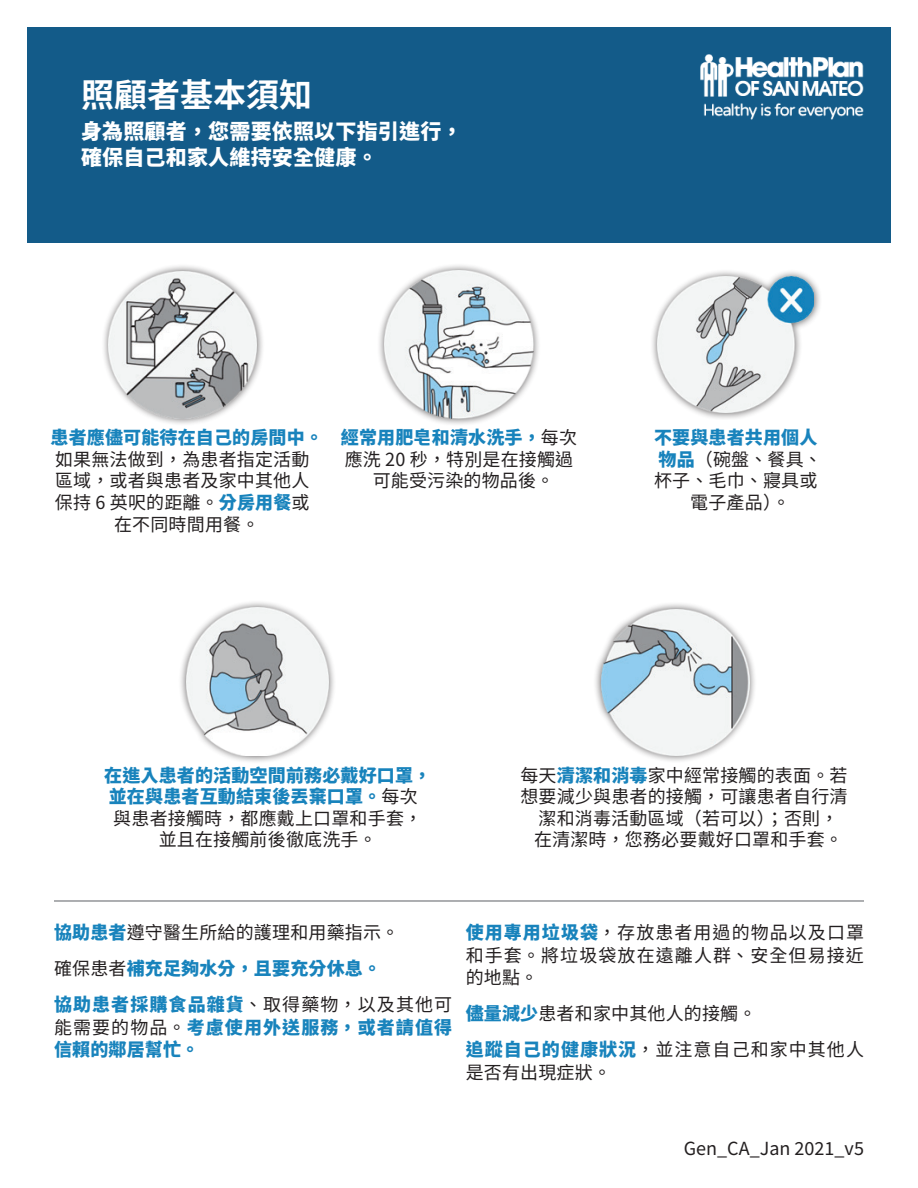
<style>
.page{position:relative;width:918px;height:1188px;background:#fff}
.page>*{position:absolute;margin:0;border:0;box-sizing:border-box;transform-origin:0 0}
.t1{font:700 33px "Source Han Sans TW";color:#fff}
.t2{font:800 21px/25.2px "Source Han Sans TW";letter-spacing:.01em;color:#fff}
.t3{font:18px/21.6px "Source Han Sans TW";letter-spacing:.01em;color:#231f20;text-align:center}
.t4{font:800 18px/21.6px "Source Han Sans TW";letter-spacing:.01em;color:#1883bc;text-align:center}
.t5{font:18px/36px "Source Han Sans TW";letter-spacing:.035em;color:#231f20}
.t6{font:800 18px/22.5px "Source Han Sans TW";letter-spacing:.06em;color:#1883bc}
.s1{font-weight:800;color:#1883bc}
.s2{font-weight:400;color:#231f20}
</style>
<div class="page">
<div style="left:27px;top:27px;width:864px;height:216px;background:#135b89"></div>
<img style="left:700px;top:54px;width:164px;height:66px">
<hr style="left:54px;top:900px;width:810px;height:2px;background:#939598">
<div style="left:101px;top:263px;width:163px;height:163px;background:#231f20;opacity:.75"></div>
<img style="left:109px;top:271px;width:147px;height:147px">
<div style="left:377px;top:262px;width:164px;height:164px;background:#231f20;opacity:.75"></div>
<img style="left:385px;top:271px;width:148px;height:147px">
<div style="left:650px;top:269px;width:172px;height:151px;background:#231f20;opacity:.75"></div>
<img style="left:658px;top:277px;width:156px;height:135px">
<div style="left:178px;top:600px;width:158px;height:164px;background:#231f20;opacity:.75"></div>
<img style="left:186px;top:608px;width:142px;height:148px">
<div style="left:593px;top:601px;width:164px;height:162px;background:#231f20;opacity:.75"></div>
<img style="left:601px;top:609px;width:148px;height:146px">
<h1 class="t1" style="left:81px;top:77px;width:232px">照顧者基本須知</h1>
<p class="t2" style="left:81px;top:119px;width:383px">身為照顧者，您需要依照以下指引進行，確保自己和家人維持安全健康。</p>
<p class="t4" style="left:50px;top:427px;width:274px">患者應儘可能待在自己的房間中。</p>
<p class="t3" style="left:55px;top:449px;width:256px">如果無法做到，為患者指定活動區域，或者與患者及家中其他人保持 6 英呎的距離。<span class="s1">分房用餐</span>或在不同時間用餐。</p>
<p class="t3" style="left:341px;top:427px;width:238px"><span class="s1">經常用肥皂和清水洗手，</span>每次應洗 20 秒，特別是在接觸過可能受污染的物品後。</p>
<p class="t3" style="left:654px;top:427px;width:169px"><span class="s1">不要與患者共用個人物品</span>（碗盤、餐具、杯子、毛巾、寢具或電子產品）。</p>
<p class="t4" style="left:104px;top:765px;width:329px">在進入患者的活動空間前務必戴好口罩，並在與患者互動結束後丟棄口罩。<span class="s2">每次與患者接觸時，都應戴上口罩和手套，並且在接觸前後徹底洗手。</span></p>
<p class="t3" style="left:520px;top:765px;width:329px">每天<span class="s1">清潔和消毒</span>家中經常接觸的表面。若想要減少與患者的接觸，可讓患者自行清潔和消毒活動區域（若可以）；否則，<br>在清潔時，您務必要戴好口罩和手套。</p>
<p class="t3" style="left:54px;top:915px;width:400px;line-height:36px;text-align:left"><span class="s1">協助患者</span>遵守醫生所給的護理和用藥指示。<br>確保患者<span class="s1">補充足夠水分，且要充分休息。<br>協助患者採購食品雜貨</span>、取得藥物，以及其他可</p>
<p class="t6" style="left:54px;top:1016px;width:400px"><span class="s2">能需要的物品。</span>考慮使用外送服務，或者請值得信賴的鄰居幫忙。</p>
<p class="t3" style="left:466px;top:922px;width:400px;line-height:22.5px;text-align:justify"><span class="s1">使用專用垃圾袋</span>，存放患者用過的物品以及口罩和手套。將垃圾袋放在遠離人群、安全但易接近的地點。</p>
<p class="t5" style="left:466px;top:996px;width:400px"><span class="s1">儘量減少</span>患者和家中其他人的接觸。<br><span class="s1">追蹤自己的健康狀況</span>，並注意自己和家中其他人</p>
<p class="t3" style="left:466px;top:1062px;width:147px">是否有出現症狀。</p>
<p class="t3" style="left:684px;top:1138px;width:182px">Gen_CA_Jan 2021_v5</p>
</div>
